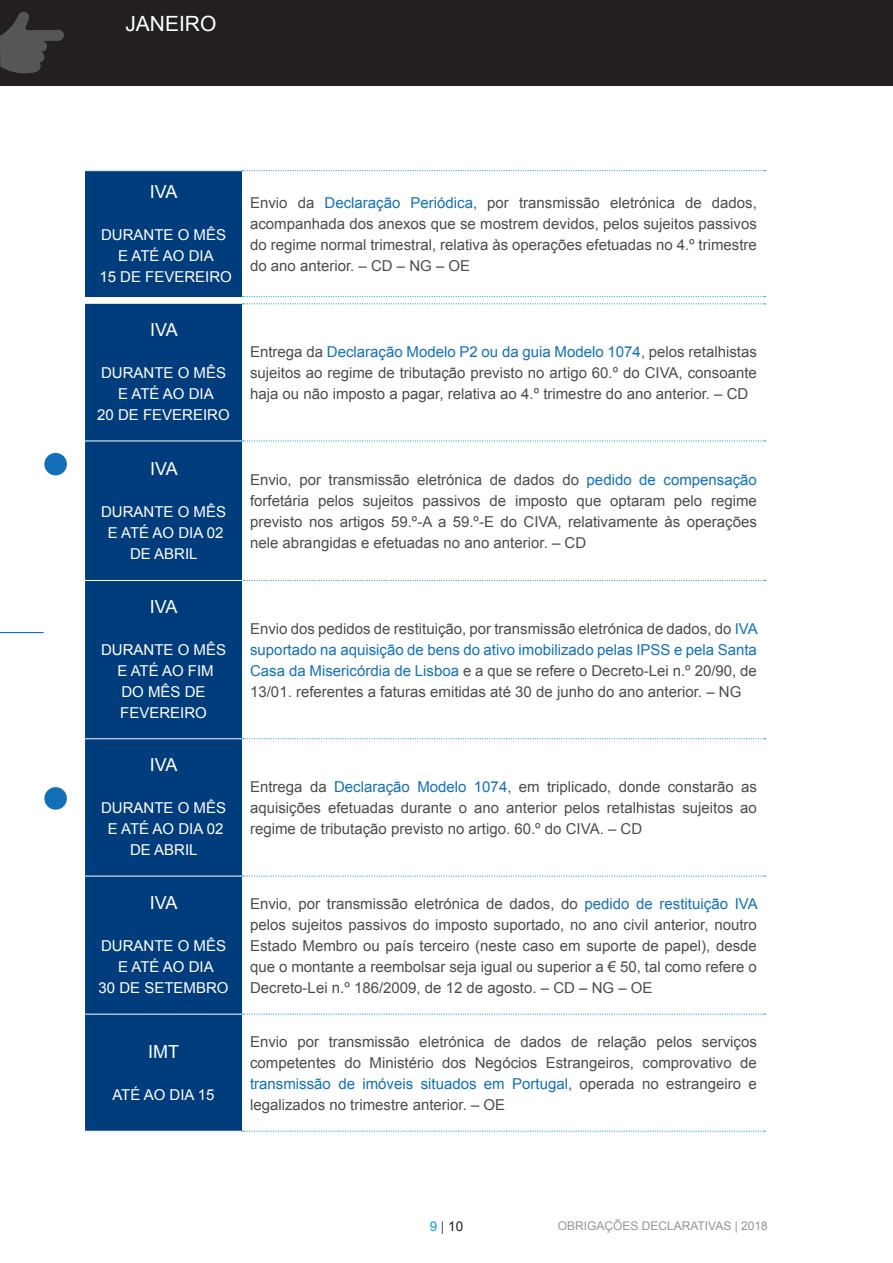
<style>
.page{position:relative;width:893px;height:1263px;background:#fff}
.page>*{position:absolute;margin:0;border:0;box-sizing:border-box;transform-origin:0 0}
.t1{font:21px "Arial";color:#fff}
.t2{font:18px "Arial";color:#fff}
.t3{font:15px/21px "Arial";color:#4b4c4d;text-align:justify}
.t4{font:15px/21px "Arial";color:#fff;text-align:center}
.t5{font:13.5px "Arial";color:#231f20}
.t6{font:12px "Arial";color:#939598}
.s1{color:#1270b9}
.s2{color:#069ddc}
.s3{color:#4b4c4d}
</style>
<div class="page">
<div style="left:44px;top:452px;width:24px;height:24px;background:#1270b9;border-radius:50%"></div>
<div style="left:43px;top:451px;width:25px;height:26px;border:2px solid #fff;border-radius:50%"></div>
<div style="left:44px;top:786px;width:24px;height:24px;background:#1270b9;border-radius:50%"></div>
<div style="left:43px;top:786px;width:25px;height:25px;border:2px solid #fff;border-radius:50%"></div>
<hr style="left:0;top:632px;width:44px;height:1px;background:#1270b9">
<div style="left:85px;top:171px;width:157px;height:126px;background:#013d7d"></div>
<svg style="left:243px;top:170px;width:522px;height:1px"></svg>
<svg style="left:243px;top:296px;width:522px;height:1px"></svg>
<div style="left:85px;top:304px;width:157px;height:827px;background:#013d7d"></div>
<svg style="left:243px;top:303px;width:522px;height:1px"></svg>
<svg style="left:243px;top:440px;width:522px;height:1px"></svg>
<svg style="left:243px;top:738px;width:522px;height:1px"></svg>
<svg style="left:243px;top:875px;width:522px;height:2px"></svg>
<svg style="left:243px;top:1013px;width:522px;height:2px"></svg>
<svg style="left:243px;top:1131px;width:522px;height:1px"></svg>
<hr style="left:85px;top:876px;width:157px;height:1px;background:#fff">
<hr style="left:85px;top:1014px;width:157px;height:1px;background:#fff">
<hr style="left:85px;top:738px;width:157px;height:1px;background:#fff">
<hr style="left:85px;top:441px;width:157px;height:1px;background:#fff">
<svg style="left:85px;top:580px;width:680px;height:1px"></svg>
<div style="left:0;top:0;width:893px;height:85px;background:#231f20"></div>
<svg style="left:0;top:12px;width:64px;height:61px"></svg>
<h1 class="t1" style="left:125px;top:10px;width:93px">JANEIRO</h1>
<p class="t2" style="left:150px;top:180px;width:29px">IVA</p>
<p class="t4" style="left:99px;top:225px;width:134px">DURANTE O MÊS<br>E ATÉ AO DIA<br>15 DE FEVEREIRO</p>
<p class="t2" style="left:150px;top:318px;width:29px">IVA</p>
<p class="t4" style="left:97px;top:362px;width:134px">DURANTE O MÊS<br>E ATÉ AO DIA<br>20 DE FEVEREIRO</p>
<p class="t2" style="left:150px;top:457px;width:29px">IVA</p>
<p class="t4" style="left:101px;top:502px;width:127px">DURANTE O MÊS<br>E ATÉ AO DIA 02<br>DE ABRIL</p>
<p class="t2" style="left:150px;top:594px;width:29px">IVA</p>
<p class="t4" style="left:101px;top:639px;width:127px">DURANTE O MÊS<br>E ATÉ AO FIM<br>DO MÊS DE<br>FEVEREIRO</p>
<p class="t2" style="left:150px;top:753px;width:29px">IVA</p>
<p class="t4" style="left:101px;top:797px;width:127px">DURANTE O MÊS<br>E ATÉ AO DIA 02<br>DE ABRIL</p>
<p class="t2" style="left:150px;top:890px;width:29px">IVA</p>
<p class="t4" style="left:99px;top:935px;width:132px">DURANTE O MÊS<br>E ATÉ AO DIA<br>30 DE SETEMBRO</p>
<p class="t2" style="left:148px;top:1040px;width:32px">IMT</p>
<p class="t4" style="left:112px;top:1084px;width:104px">ATÉ AO DIA 15</p>
<p class="t3" style="left:250px;top:192px;width:508px">Envio da <span class="s1">Declaração Periódica</span>, por transmissão eletrónica de dados, acompanhada dos anexos que se mostrem devidos, pelos sujeitos passivos do regime normal trimestral, relativa às operações efetuadas no 4.º trimestre do ano anterior. – CD – NG – OE</p>
<p class="t3" style="left:250px;top:341px;width:508px">Entrega da <span class="s1">Declaração Modelo P2 ou da guia Modelo 1074</span>, pelos retalhistas sujeitos ao regime de tributação previsto no artigo 60.º do CIVA, consoante haja ou não imposto a pagar, relativa ao 4.º trimestre do ano anterior. – CD</p>
<p class="t3" style="left:250px;top:469px;width:508px">Envio, por transmissão eletrónica de dados do <span class="s1">pedido de compensação </span>forfetária pelos sujeitos passivos de imposto que optaram pelo regime previsto nos artigos 59.º-A a 59.º-E do CIVA, relativamente às operações nele abrangidas e efetuadas no ano anterior. – CD</p>
<p class="t3" style="left:250px;top:618px;width:509px">Envio dos pedidos de restituição, por transmissão eletrónica de dados, do <span class="s1">IVA suportado na aquisição de bens do ativo imobilizado pelas IPSS e pela Santa Casa da Misericórdia de Lisboa</span> e a que se refere o Decreto-Lei n.º 20/90, de 13/01. referentes a faturas emitidas até 30 de junho do ano anterior. – NG</p>
<p class="t3" style="left:250px;top:776px;width:508px">Entrega da <span class="s1">Declaração Modelo 1074</span>, em triplicado, donde constarão as aquisições efetuadas durante o ano anterior pelos retalhistas sujeitos ao regime de tributação previsto no artigo. 60.º do CIVA. – CD</p>
<p class="t3" style="left:250px;top:893px;width:509px">Envio, por transmissão eletrónica de dados, do <span class="s1">pedido de restituição IVA </span>pelos sujeitos passivos do imposto suportado, no ano civil anterior, noutro Estado Membro ou país terceiro (neste caso em suporte de papel), desde que o montante a reembolsar seja igual ou superior a € 50, tal como refere o Decreto-Lei n.º 186/2009, de 12 de agosto. – CD – NG – OE</p>
<p class="t3" style="left:250px;top:1031px;width:508px">Envio por transmissão eletrónica de dados de relação pelos serviços competentes do Ministério dos Negócios Estrangeiros, comprovativo de <span class="s1">transmissão de imóveis situados em Portugal</span>, operada no estrangeiro e legalizados no trimestre anterior. – OE</p>
<p class="t5" style="left:430px;top:1218px;width:35px"><span class="s2">9</span> <span class="s3">|</span> 10</p>
<p class="t6" style="left:558px;top:1218px;width:212px">OBRIGAÇÕES DECLARATIVAS | 2018</p>
</div>
